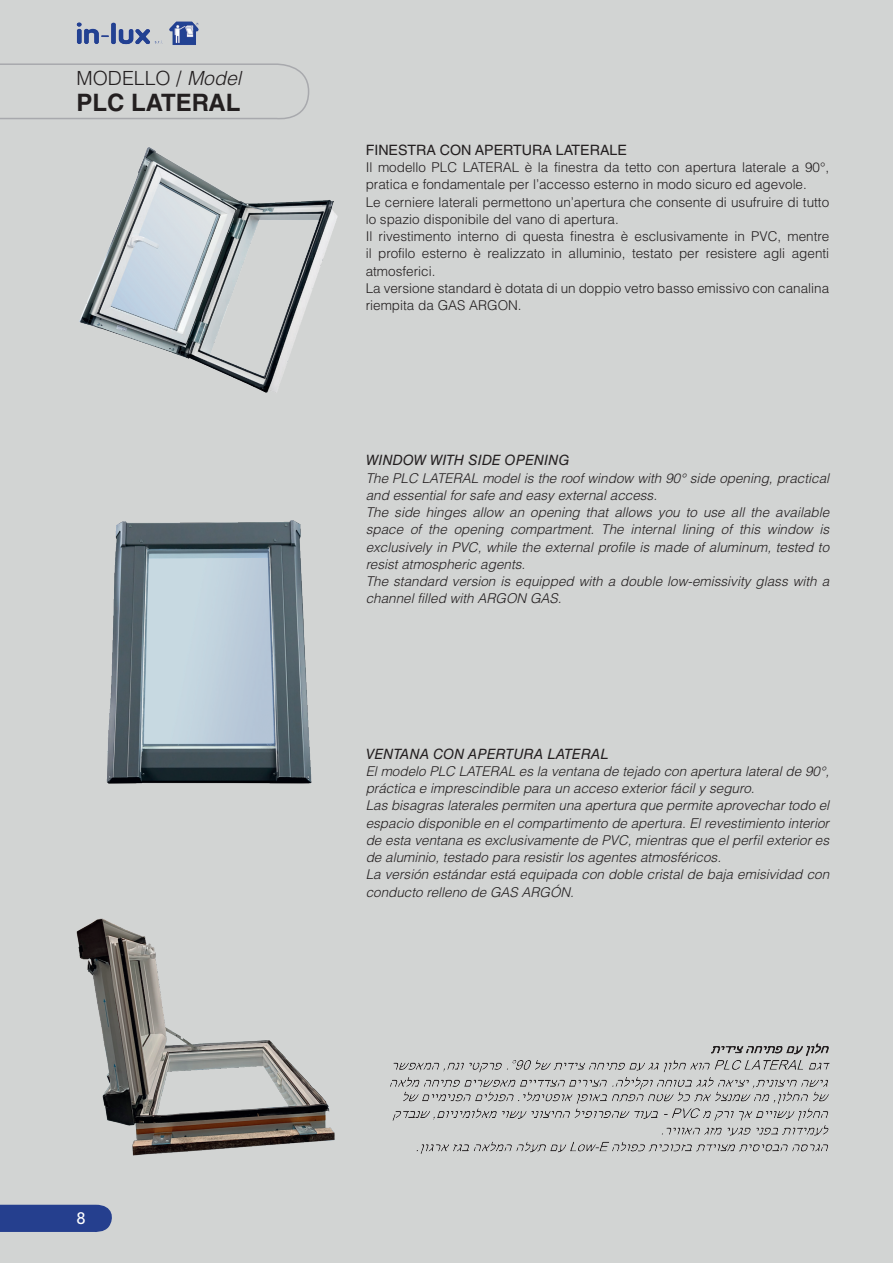
<style>
.page{position:relative;width:893px;height:1263px;background:#d2d4d3}
.page>*{position:absolute;margin:0;border:0;box-sizing:border-box;transform-origin:0 0}
.t1{font:700 24px "Helvetica LT Std";color:#231f20}
.t2{font:300 19.5px "Helvetica LT Std";color:#231f20}
.t3{font:500 16.5px "Avenir LT Std";color:#fff}
.t4{font:italic 14.25px "Helvetica LT Std";color:#231f20}
.t5{font:14.25px "Helvetica LT Std";color:#231f20}
.t6{font:italic 300 13.5px/17.2px "Helvetica LT Std";color:#231f20}
.t7{font:300 13.5px/17.2px "Helvetica LT Std";color:#231f20}
.s1{font-style:italic}
</style>
<div class="page">
<div style="left:0;top:1205px;width:112px;height:27px;background:#253f8e"></div>
<img style="left:76px;top:21px;width:123px;height:24px">
<img style="left:79px;top:147px;width:259px;height:246px">
<img style="left:106px;top:520px;width:206px;height:264px">
<img style="left:77px;top:918px;width:257px;height:238px">
<svg style="left:0;top:63px;width:310px;height:57px"></svg>
<img style="left:390px;top:1043px;width:439px;height:111px">
<h2 class="t2" style="left:77px;top:66px;width:166px">MODELLO / <span class="s1">Model</span></h2>
<h1 class="t1" style="left:77px;top:88px;width:166px">PLC LATERAL</h1>
<p class="t5" style="left:366px;top:142px;width:263px">FINESTRA CON APERTURA LATERALE</p>
<p class="t7" style="left:366px;top:159px;width:465px">Il modello PLC LATERAL è la finestra da tetto con apertura laterale a 90°, pratica e fondamentale per l’accesso esterno in modo sicuro ed agevole.<br>Le cerniere laterali permettono un’apertura che consente di usufruire di tutto lo spazio disponibile del vano di apertura.<br>Il rivestimento interno di questa finestra è esclusivamente in PVC, mentre il profilo esterno è realizzato in alluminio, testato per resistere agli agenti atmosferici.<br>La versione standard è dotata di un doppio vetro basso emissivo con canalina riempita da GAS ARGON.</p>
<p class="t4" style="left:366px;top:452px;width:205px">WINDOW WITH SIDE OPENING</p>
<p class="t6" style="left:366px;top:469px;width:465px">The PLC LATERAL model is the roof window with 90° side opening, practical and essential for safe and easy external access.<br>The side hinges allow an opening that allows you to use all the available space of the opening compartment. The internal lining of this window is exclusively in PVC, while the external profile is made of aluminum, tested to resist atmospheric agents.<br>The standard version is equipped with a double low-emissivity glass with a channel filled with ARGON GAS.</p>
<p class="t4" style="left:366px;top:745px;width:244px">VENTANA CON APERTURA LATERAL</p>
<p class="t6" style="left:366px;top:762px;width:465px">El modelo PLC LATERAL es la ventana de tejado con apertura lateral de 90°, práctica e imprescindible para un acceso exterior fácil y seguro.<br>Las bisagras laterales permiten una apertura que permite aprovechar todo el espacio disponible en el compartimento de apertura. El revestimiento interior de esta ventana es exclusivamente de PVC, mientras que el perfil exterior es de aluminio, testado para resistir los agentes atmosféricos.<br>La versión estándar está equipada con doble cristal de baja emisividad con conducto relleno de GAS ARGÓN.</p>
<p class="t3" style="left:77px;top:1209px;width:11px">8</p>
</div>
